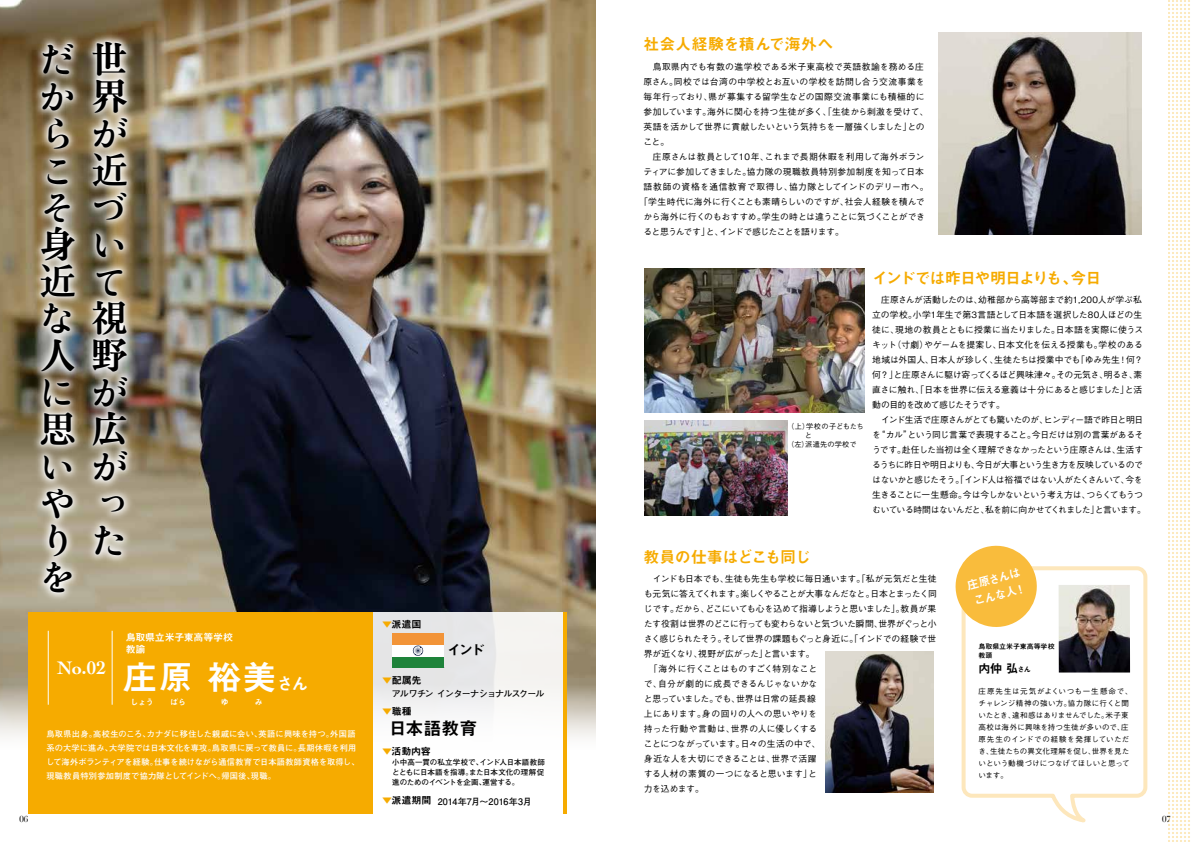
<style>
.page{position:relative;width:1191px;height:842px;background:#fff}
.page>*{position:absolute;margin:0;border:0;box-sizing:border-box;transform-origin:0 0}
.t1{font:37px/37px "NIS Smin 7 SM";color:#000}
.t2{font:34px "Midashi Go Pro MB31";color:#fff}
.t3{font:700 19px "Cochin";color:#fff}
.t4{font:18px "Midashi Go Pro MB31";color:#000}
.t5{font:17px "Midashi Go Pro MB31";color:#fff}
.t6{font:16px "Midashi Go Pro MB31";letter-spacing:-.075em;color:#f6ab00}
.t7{font:16px "Midashi Go Pro MB31";letter-spacing:.01em;color:#f6ab00}
.t8{font:16px "Midashi Go Pro MB31";letter-spacing:-.045em;color:#f6ab00}
.t9{font:14px "Midashi Go Pro MB31";color:#000}
.t10{font:12px "Midashi Go Pro MB31";color:#000}
.t11{font:11.7px/16.2px "Midashi Go Pro MB31";color:#fff}
.t12{font:10px "Midashi Go Pro MB31";letter-spacing:-.01em;color:#000}
.t13{font:10px/12px "Midashi Go Pro MB31";letter-spacing:-.025em;color:#fff}
.t14{font:700 9px "Futo Go B101 Pro";letter-spacing:-.095em;color:#000}
.t15{font:700 9px "Futo Go B101 Pro";color:#000}
.t16{font:500 8.8px/15px "Gothic BBB Pro";letter-spacing:-.025em;color:#000}
.t17{font:500 8.8px "Gothic BBB Pro";letter-spacing:.005em;color:#000}
.t18{font:500 8.8px "Gothic BBB Pro";color:#000}
.t19{font:500 8.8px "Gothic BBB Pro";letter-spacing:.03em;color:#000}
.t20{font:500 8.8px "Gothic BBB Pro";letter-spacing:.04em;color:#000}
.t21{font:500 8.8px "Gothic BBB Pro";letter-spacing:.025em;color:#000}
.t22{font:500 8.8px "Gothic BBB Pro";letter-spacing:-.085em;color:#000}
.t23{font:8.5px "Didot";color:#000}
.t24{font:700 8.2px/14px "Futo Go B101 Pro";letter-spacing:.015em;color:#fff}
.t25{font:8px "Midashi Go Pro MB31";color:#fff}
.t26{font:500 7.5px/12px "Gothic BBB Pro";letter-spacing:.025em;color:#000}
.t27{font:700 7.5px/10px "Futo Go B101 Pro";letter-spacing:-.025em;color:#000;text-align:justify}
.t28{font:500 7.2px "Gothic BBB Pro";letter-spacing:-.03em;color:#000}
.t29{font:500 7.2px "Gothic BBB Pro";letter-spacing:.01em;color:#000}
.t30{font:7px/9px "Midashi Go Pro MB31";letter-spacing:-.01em;color:#000}
.s1{color:#f6ab00}
.s2{font-size:7.2px}
</style>
<div class="page">
<svg style="left:1168px;top:0;width:22px;height:842px"></svg>
<img style="left:0;top:0;width:595px;height:684px">
<svg style="left:0;top:684px;width:596px;height:53px;background:#d0cabf"></svg>
<div style="left:28px;top:612px;width:539px;height:201px;background:linear-gradient(to bottom,#e8e6e4,#fff)"></div>
<div style="left:28px;top:612px;width:344px;height:201px;background:#f6ab00"></div>
<hr style="left:563px;top:612px;width:4px;height:201px;background:#f6ab00">
<img style="left:938px;top:32px;width:203px;height:203px">
<svg style="left:961px;top:566px;width:187px;height:254px"></svg>
<svg style="left:955px;top:545px;width:86px;height:86px"></svg>
<img style="left:825px;top:651px;width:108px;height:142px">
<img style="left:644px;top:420px;width:143px;height:95px">
<img style="left:1058px;top:585px;width:72px;height:87px">
<img style="left:644px;top:269px;width:220px;height:144px">
<img style="left:28px;top:29px;width:112px;height:576px">
<img style="left:36px;top:37px;width:95px;height:561px">
<hr style="left:112px;top:631px;width:1px;height:74px;background:#fff">
<hr style="left:48px;top:631px;width:1px;height:74px;background:#fff">
<svg style="left:392px;top:633px;width:52px;height:35px"></svg>
<h1 class="t1" style="left:91px;top:39px;width:38px;text-align:justify">世界が近づ</h1>
<h1 class="t1" style="left:39px;top:39px;width:90px">だ<br>か<br>ら<br>こ<br>そ<br>身い近てな<br>人野に<br>思広い<br>や<br>り<br>を</h1>
<h1 class="t1" style="left:91px;top:280px;width:38px;line-height:74px;text-align:justify">視がが</h1>
<h1 class="t1" style="left:91px;top:483px;width:36px">った</h1>
<h3 class="t3" style="left:57px;top:655px;width:51px">No.02</h3>
<p class="t13" style="left:126px;top:630px;width:109px">鳥取県立米子東高等学校教諭</p>
<h2 class="t2" style="left:124px;top:650px;width:154px">庄原 裕美</h2>
<p class="t25" style="left:130px;top:696px;width:25px">しょう</p>
<p class="t25" style="left:170px;top:696px;width:18px">ばら</p>
<p class="t25" style="left:221px;top:696px;width:9px">ゆ</p>
<p class="t25" style="left:255px;top:696px;width:9px">み</p>
<h3 class="t5" style="left:276px;top:670px;width:34px">さん</h3>
<p class="t24" style="left:46px;top:726px;width:315px">鳥取県出身。高校生のころ、カナダに移住した親戚に会い、英語に興味を持つ。外国語系の大学に進み、大学院では日本文化を専攻。鳥取県に戻って教員に。長期休暇を利用して海外ボランティアを経験。仕事を続けながら通信教育で日本語教師資格を取得し、現職教員特別参加制度で協力隊としてインドへ。帰国後、現職。</p>
<p class="t12" style="left:382px;top:616px;width:41px"><span class="s1">▼</span>派遣国</p>
<p class="t12" style="left:382px;top:673px;width:41px"><span class="s1">▼</span>配属先</p>
<h3 class="t9" style="left:447px;top:639px;width:39px">インド</h3>
<p class="t14" style="left:392px;top:686px;width:154px">アルワチン インターナショナルスクール</p>
<p class="t12" style="left:382px;top:703px;width:31px"><span class="s1">▼</span>職種</p>
<h3 class="t4" style="left:389px;top:714px;width:90px">日本語教育</h3>
<p class="t12" style="left:382px;top:743px;width:50px"><span class="s1">▼</span>活動内容</p>
<p class="t27" style="left:392px;top:756px;width:154px">小中高一貫の私立学校で、インド人日本語教師とともに日本語を指導。また日本文化の理解促進のためのイベントを企画、運営する。</p>
<p class="t12" style="left:382px;top:792px;width:51px"><span class="s1">▼</span>派遣期間</p>
<p class="t15" style="left:438px;top:794px;width:95px">2014年7月～2016年3月</p>
<h3 class="t7" style="left:643px;top:32px;width:191px">社会人経験を積んで海外へ</h3>
<p class="t21" style="left:643px;top:59px;width:282px">　鳥取県内でも有数の進学校である米子東高校で英語教諭を務める庄</p>
<p class="t17" style="left:643px;top:74px;width:282px">原さん。同校では台湾の中学校とお互いの学校を訪問し合う交流事業を</p>
<p class="t19" style="left:643px;top:89px;width:282px">毎年行っており、県が募集する留学生などの国際交流事業にも積極的に</p>
<p class="t16" style="left:643px;top:103px;width:286px">参加しています。海外に関心を持つ生徒が多く、「生徒から刺激を受けて、</p>
<p class="t16" style="left:643px;top:118px;width:283px">英語を活かして世界に貢献したいという気持ちを一層強くしました」との</p>
<p class="t16" style="left:643px;top:133px;width:27px">こと。</p>
<p class="t17" style="left:643px;top:149px;width:282px">　庄原さんは教員として10年、これまで長期休暇を利用して海外ボラン</p>
<p class="t16" style="left:643px;top:163px;width:282px">ティアに参加してきました。協力隊の現職教員特別参加制度を知って日本</p>
<p class="t20" style="left:643px;top:179px;width:286px">語教師の資格を通信教育で取得し、協力隊としてインドのデリー市へ。</p>
<p class="t18" style="left:639px;top:194px;width:287px">「学生時代に海外に行くことも素晴らしいのですが、社会人経験を積んで</p>
<p class="t16" style="left:643px;top:208px;width:283px">から海外に行くのもおすすめ。学生の時とは違うことに気づくことができ</p>
<p class="t22" style="left:643px;top:224px;width:202px">ると思うんです」と、インドで感じたことを語ります。</p>
<p class="t28" style="left:787px;top:420px;width:78px">（上）学校の子どもたち</p>
<p class="t29" style="left:805px;top:429px;width:9px">と</p>
<p class="t29" style="left:787px;top:438px;width:71px">（左）派遣先の学校で</p>
<h3 class="t6" style="left:872px;top:265px;width:231px">インドでは昨日や明日よりも、今日</h3>
<p class="t16" style="left:872px;top:291px;width:275px">　庄原さんが活動したのは、幼稚部から高等部まで約1,200人が学ぶ私立の学校。小学1年生で第3言語として日本語を選択した80人ほどの生徒に、現地の教員とともに授業に当たりました。日本語を実際に使うスキット（寸劇）やゲームを提案し、日本文化を伝える授業も。学校のある地域は外国人、日本人が珍しく、生徒たちは授業中でも「ゆみ先生！何？何？」と庄原さんに駆け寄ってくるほど興味津々。その元気さ、明るさ、素直さに触れ、「日本を世界に伝える意義は十分にあると感じました」と活動の目的を改めて感じたそうです。<br>　インド生活で庄原さんがとても驚いたのが、ヒンディー語で昨日と明日を“カル”という同じ言葉で表現すること。今日だけは別の言葉があるそうです。赴任した当初は全く理解できなかったという庄原さんは、生活するうちに昨日や明日よりも、今日が大事という生き方を反映しているのではないかと感じたそう。「インド人は裕福ではない人がたくさんいて、今を生きることに一生懸命。今は今しかないという考え方は、つらくてもうつむいている時間はないんだと、私を前に向かせてくれました」と言います。</p>
<h3 class="t8" style="left:643px;top:544px;width:169px">教員の仕事はどこも同じ</h3>
<p class="t16" style="left:644px;top:570px;width:294px">　インドも日本でも、生徒も先生も学校に毎日通います。「私が元気だと生徒も元気に答えてくれます。楽しくやることが大事なんだなと。日本とまったく同じです。だから、どこにいても心を込めて指導しようと思いました」。教員が果たす役割は世界のどこに行っても変わらないと気づいた瞬間、世界がぐっと小さく感じられたそう。そして世界の課題もぐっと身近に。「インドでの経験で世界が近くなり、視野が広がった」と言います。<br>　「海外に行くことはものすごく特別なこと<br>で、自分が劇的に成長できるんじゃないかな<br>と思っていました。でも、世界は日常の延長線<br>上にあります。身の回りの人への思いやりを<br>持った行動や言動は、世界の人に優しくする<br>ことにつながっています。日々の生活の中で、<br>身近な人を大切にできることは、世界で活躍<br>する人材の素質の一つになると思います」と<br>力を込めます。</p>
<h3 class="t11" style="left:965px;top:577px;width:58px;rotate:-15deg">庄原さんはこんな人！</h3>
<p class="t30" style="left:978px;top:641px;width:78px">鳥取県立米子東高等学校教頭</p>
<h3 class="t10" style="left:978px;top:659px;width:54px">内仲 弘<span class="s2">さん</span></h3>
<p class="t26" style="left:978px;top:684px;width:156px">庄原先生は元気がよくいつも一生懸命で、チャレンジ精神の強い方。協力隊に行くと聞いたとき、違和感はありませんでした。米子東高校は海外に興味を持つ生徒が多いので、庄原先生のインドでの経験を発揮していただき、生徒たちの異文化理解を促し、世界を見たいという動機づけにつなげてほしいと思っています。</p>
<p class="t23" style="left:19px;top:814px;width:10px">06</p>
<p class="t23" style="left:1162px;top:814px;width:10px">07</p>
</div>
